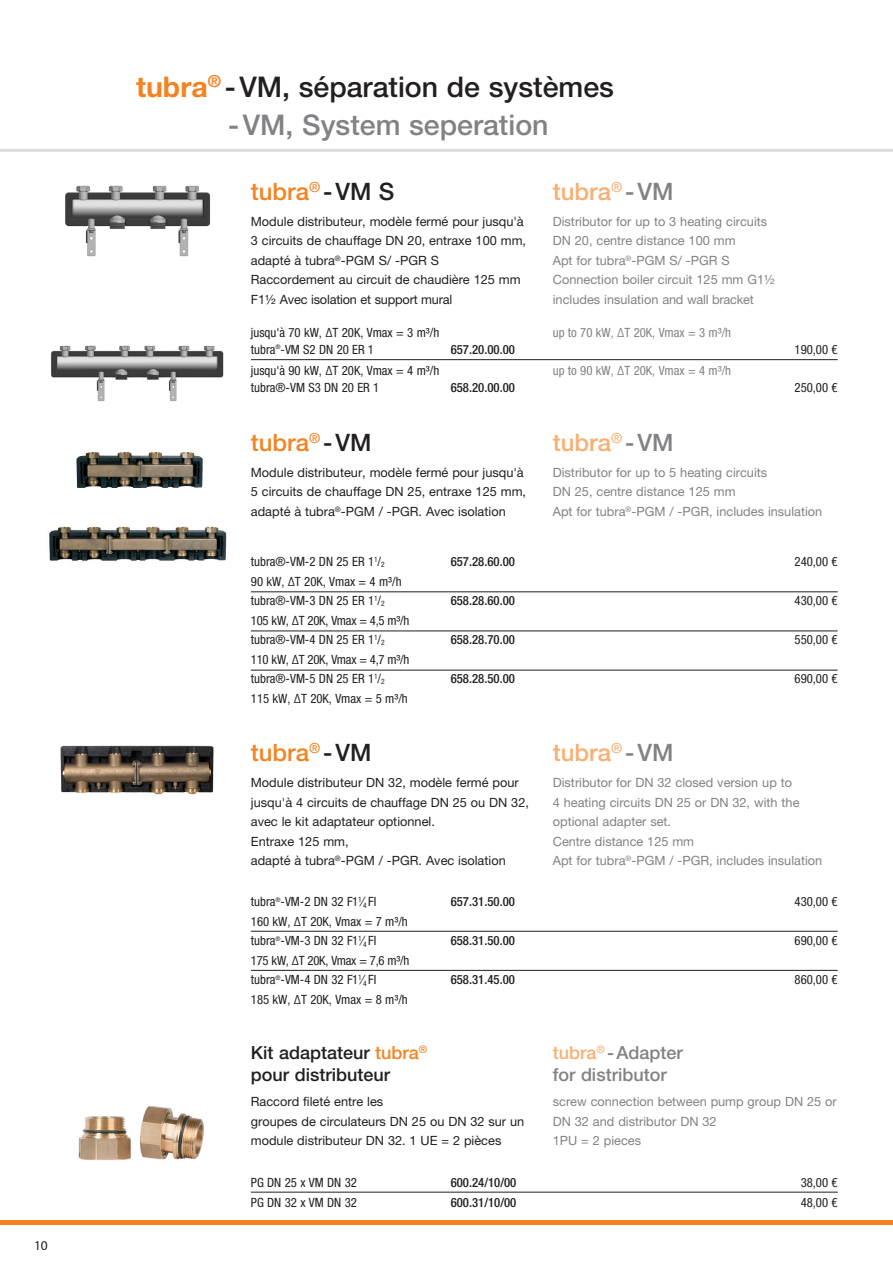
<style>
.page{position:relative;width:893px;height:1263px;background:#fff}
.page>*{position:absolute;margin:0;border:0;box-sizing:border-box;transform-origin:0 0}
.t1{font:500 28.5px "Helvetica Neue LT Std";color:#231f20}
.t2{font:500 28.5px "Helvetica Neue LT Std";color:#808285}
.t3{font:500 24px "Helvetica Neue LT Std";color:#f58220}
.t4{font:500 24px "Helvetica Neue LT Std";color:#faaf71}
.t5{font:500 18px/22.5px "Helvetica Neue LT Std";color:#231f20}
.t6{font:500 18px "Helvetica Neue LT Std";color:#808285}
.t7{font:13.5px "Myriad Pro";color:#231f20}
.t8{font:12.75px/19.5px "Helvetica Neue LT Std";color:#231f20}
.t9{font:12.75px "Helvetica Neue LT Std";color:#808285}
.t10{font:condensed 12.75px "Helvetica Neue LT Std";color:#231f20}
.t11{font:500 condensed 12.75px "Helvetica Neue LT Std";color:#231f20}
.t12{font:condensed 12.75px "Helvetica Neue LT Std";letter-spacing:-.02em;color:#231f20}
.t13{font:condensed 12.75px "Helvetica Neue LT Std";color:#808285}
.s1{font-weight:700;color:#f58220}
.s2{color:#231f20}
.s3{color:#f58220}
.s4{color:#808285}
.s5{color:#faaf71}
</style>
<div class="page">
<div style="left:0;top:1220px;width:893px;height:5px;background:#f58220"></div>
<img style="left:49px;top:526px;width:178px;height:35px">
<img style="left:76px;top:452px;width:127px;height:36px">
<hr style="left:0;top:149px;width:893px;height:3px;background:#dcdddf">
<img style="left:51px;top:345px;width:173px;height:57px">
<img style="left:65px;top:185px;width:146px;height:72px">
<img style="left:60px;top:745px;width:154px;height:50px">
<img style="left:78px;top:1106px;width:126px;height:55px">
<hr style="left:251px;top:670px;width:587px;height:1px;background:#231f20">
<hr style="left:251px;top:630px;width:587px;height:1px;background:#231f20">
<hr style="left:251px;top:591px;width:587px;height:1px;background:#231f20">
<hr style="left:251px;top:359px;width:587px;height:1px;background:#231f20">
<hr style="left:251px;top:970px;width:587px;height:1px;background:#231f20">
<hr style="left:251px;top:931px;width:587px;height:1px;background:#231f20">
<hr style="left:251px;top:1192px;width:587px;height:1px;background:#231f20">
<p class="t7" style="left:34px;top:1237px;width:15px">10</p>
<p class="t1" style="left:136px;top:70px;width:479px"><span class="s1">tubra</span><sup>®</sup> -VM, séparation de systèmes</p>
<p class="t2" style="left:228px;top:108px;width:322px">-VM, System seperation</p>
<p class="t3" style="left:251px;top:177px;width:145px">tubra<sup>®</sup> <span class="s2">-VM S</span></p>
<p class="t8" style="left:251px;top:211px;width:277px">Module distributeur, modèle fermé pour jusqu'à<br>3 circuits de chauffage DN 20, entraxe 100 mm, adapté à tubra<sup>®</sup>-PGM S/ -PGR S</p>
<p class="t8" style="left:251px;top:270px;width:271px">Raccordement au circuit de chaudière 125 mm<br>F11/2 Avec isolation et support mural</p>
<p class="t10" style="left:251px;top:325px;width:190px">jusqu'à 70 kW, ∆T 20K, Vmax = 3 m³/h</p>
<p class="t10" style="left:251px;top:363px;width:190px">jusqu'à 90 kW, ∆T 20K, Vmax = 4 m³/h</p>
<p class="t10" style="left:251px;top:342px;width:124px">tubra<sup>®</sup>-VM S2 DN 20 ER 1</p>
<p class="t11" style="left:451px;top:341px;width:66px">657.20.00.00</p>
<p class="t10" style="left:251px;top:380px;width:130px">tubra®-VM S3 DN 20 ER 1</p>
<p class="t11" style="left:451px;top:380px;width:66px">658.20.00.00</p>
<p class="t3" style="left:251px;top:428px;width:122px">tubra<sup>®</sup> <span class="s2">-VM</span></p>
<p class="t8" style="left:251px;top:462px;width:277px">Module distributeur, modèle fermé pour jusqu'à<br>5 circuits de chauffage DN 25, entraxe 125 mm, adapté à tubra<sup>®</sup>-PGM / -PGR. Avec isolation</p>
<p class="t10" style="left:251px;top:554px;width:135px">tubra®-VM-2 DN 25 ER 1<sup>1</sup>/<sub>2</sub></p>
<p class="t10" style="left:251px;top:574px;width:152px">90 kW, ∆T 20K, Vmax = 4 m³/h</p>
<p class="t10" style="left:251px;top:593px;width:135px">tubra®-VM-3 DN 25 ER 1<sup>1</sup>/<sub>2</sub></p>
<p class="t12" style="left:251px;top:613px;width:160px">105 kW, ∆T 20K, Vmax = 4,5 m³/h</p>
<p class="t10" style="left:251px;top:632px;width:135px">tubra®-VM-4 DN 25 ER 1<sup>1</sup>/<sub>2</sub></p>
<p class="t12" style="left:251px;top:652px;width:160px">110 kW, ∆T 20K, Vmax = 4,7 m³/h</p>
<p class="t10" style="left:251px;top:671px;width:135px">tubra®-VM-5 DN 25 ER 1<sup>1</sup>/<sub>2</sub></p>
<p class="t10" style="left:251px;top:691px;width:158px">115 kW, ∆T 20K, Vmax = 5 m³/h</p>
<p class="t3" style="left:251px;top:738px;width:122px">tubra<sup>®</sup> <span class="s2">-VM</span></p>
<p class="t11" style="left:451px;top:554px;width:66px">657.28.60.00</p>
<p class="t11" style="left:451px;top:593px;width:66px">658.28.60.00</p>
<p class="t11" style="left:451px;top:632px;width:66px">658.28.70.00</p>
<p class="t11" style="left:451px;top:671px;width:66px">658.28.50.00</p>
<p class="t8" style="left:251px;top:773px;width:280px">Module distributeur DN 32, modèle fermé pour jusqu'à 4 circuits de chauffage DN 25 ou DN 32, avec le kit adaptateur optionnel.</p>
<p class="t8" style="left:251px;top:831px;width:256px">Entraxe 125 mm,<br>adapté à tubra<sup>®</sup>-PGM / -PGR. Avec isolation</p>
<p class="t10" style="left:251px;top:894px;width:127px">tubra<sup>®</sup>-VM-2 DN 32 F1<sup>1</sup>⁄<sub>4</sub> FI</p>
<p class="t10" style="left:251px;top:914px;width:158px">160 kW, ∆T 20K, Vmax = 7 m³/h</p>
<p class="t10" style="left:251px;top:933px;width:127px">tubra<sup>®</sup>-VM-3 DN 32 F1<sup>1</sup>⁄<sub>4</sub> FI</p>
<p class="t12" style="left:251px;top:953px;width:160px">175 kW, ∆T 20K, Vmax = 7,6 m³/h</p>
<p class="t10" style="left:251px;top:972px;width:127px">tubra<sup>®</sup>-VM-4 DN 32 F1<sup>1</sup>⁄<sub>4</sub> FI</p>
<p class="t10" style="left:251px;top:992px;width:158px">185 kW, ∆T 20K, Vmax = 8 m³/h</p>
<p class="t5" style="left:251px;top:1041px;width:178px">Kit adaptateur <span class="s3">tubra</span><sup>® </sup>pour distributeur</p>
<p class="t11" style="left:451px;top:894px;width:66px">657.31.50.00</p>
<p class="t11" style="left:451px;top:933px;width:66px">658.31.50.00</p>
<p class="t11" style="left:451px;top:972px;width:66px">658.31.45.00</p>
<p class="t8" style="left:251px;top:1092px;width:275px">Raccord fileté entre les<br>groupes de circulateurs DN 25 ou DN 32 sur un module distributeur DN 32. 1 UE = 2 pièces</p>
<p class="t10" style="left:251px;top:1175px;width:108px">PG DN 25 x VM DN 32</p>
<p class="t10" style="left:251px;top:1195px;width:108px">PG DN 32 x VM DN 32</p>
<p class="t11" style="left:451px;top:1175px;width:67px">600.24/10/00</p>
<p class="t11" style="left:451px;top:1194px;width:67px">600.31/10/00</p>
<p class="t4" style="left:553px;top:177px;width:122px">tubra<sup>®</sup> <span class="s4">-VM</span></p>
<p class="t9" style="left:553px;top:214px;width:216px">Distributor for up to 3 heating circuits</p>
<p class="t9" style="left:553px;top:233px;width:184px">DN 20, centre distance 100 mm</p>
<p class="t9" style="left:553px;top:253px;width:178px">Apt for tubra<sup>®</sup>-PGM S/ -PGR S</p>
<p class="t9" style="left:553px;top:272px;width:223px">Connection boiler circuit 125 mm G11/2</p>
<p class="t9" style="left:553px;top:292px;width:203px">includes insulation and wall bracket</p>
<p class="t13" style="left:553px;top:325px;width:180px">up to 70 kW, ∆T 20K, Vmax = 3 m³/h</p>
<p class="t13" style="left:553px;top:363px;width:180px">up to 90 kW, ∆T 20K, Vmax = 4 m³/h</p>
<p class="t4" style="left:553px;top:428px;width:122px">tubra<sup>®</sup> <span class="s4">-VM</span></p>
<p class="t10" style="left:794px;top:342px;width:45px">190,00 €</p>
<p class="t10" style="left:794px;top:380px;width:45px">250,00 €</p>
<p class="t9" style="left:553px;top:465px;width:216px">Distributor for up to 5 heating circuits</p>
<p class="t9" style="left:553px;top:484px;width:184px">DN 25, centre distance 125 mm</p>
<p class="t9" style="left:553px;top:504px;width:271px">Apt for tubra<sup>®</sup>-PGM / -PGR, includes insulation</p>
<p class="t4" style="left:553px;top:738px;width:122px">tubra<sup>®</sup> <span class="s4">-VM</span></p>
<p class="t10" style="left:794px;top:554px;width:45px">240,00 €</p>
<p class="t10" style="left:794px;top:593px;width:45px">430,00 €</p>
<p class="t10" style="left:794px;top:632px;width:45px">550,00 €</p>
<p class="t10" style="left:794px;top:671px;width:45px">690,00 €</p>
<p class="t9" style="left:553px;top:775px;width:241px">Distributor for DN 32 closed version up to</p>
<p class="t9" style="left:553px;top:795px;width:248px">4 heating circuits DN 25 or DN 32, with the</p>
<p class="t9" style="left:553px;top:814px;width:120px">optional adapter set.</p>
<p class="t9" style="left:553px;top:834px;width:143px">Centre distance 125 mm</p>
<p class="t9" style="left:553px;top:853px;width:271px">Apt for tubra<sup>®</sup>-PGM / -PGR, includes insulation</p>
<p class="t6" style="left:553px;top:1042px;width:131px"><span class="s5">tubra</span><sup>®</sup> -Adapter</p>
<p class="t6" style="left:553px;top:1064px;width:115px">for distributor</p>
<p class="t10" style="left:794px;top:894px;width:45px">430,00 €</p>
<p class="t10" style="left:794px;top:933px;width:45px">690,00 €</p>
<p class="t10" style="left:794px;top:972px;width:45px">860,00 €</p>
<p class="t9" style="left:553px;top:1094px;width:285px">screw connection between pump group DN 25 or</p>
<p class="t9" style="left:553px;top:1113px;width:165px">DN 32 and distributor DN 32</p>
<p class="t9" style="left:553px;top:1133px;width:90px">1PU = 2 pieces</p>
<p class="t10" style="left:801px;top:1175px;width:39px">38,00 €</p>
<p class="t10" style="left:801px;top:1195px;width:39px">48,00 €</p>
</div>
